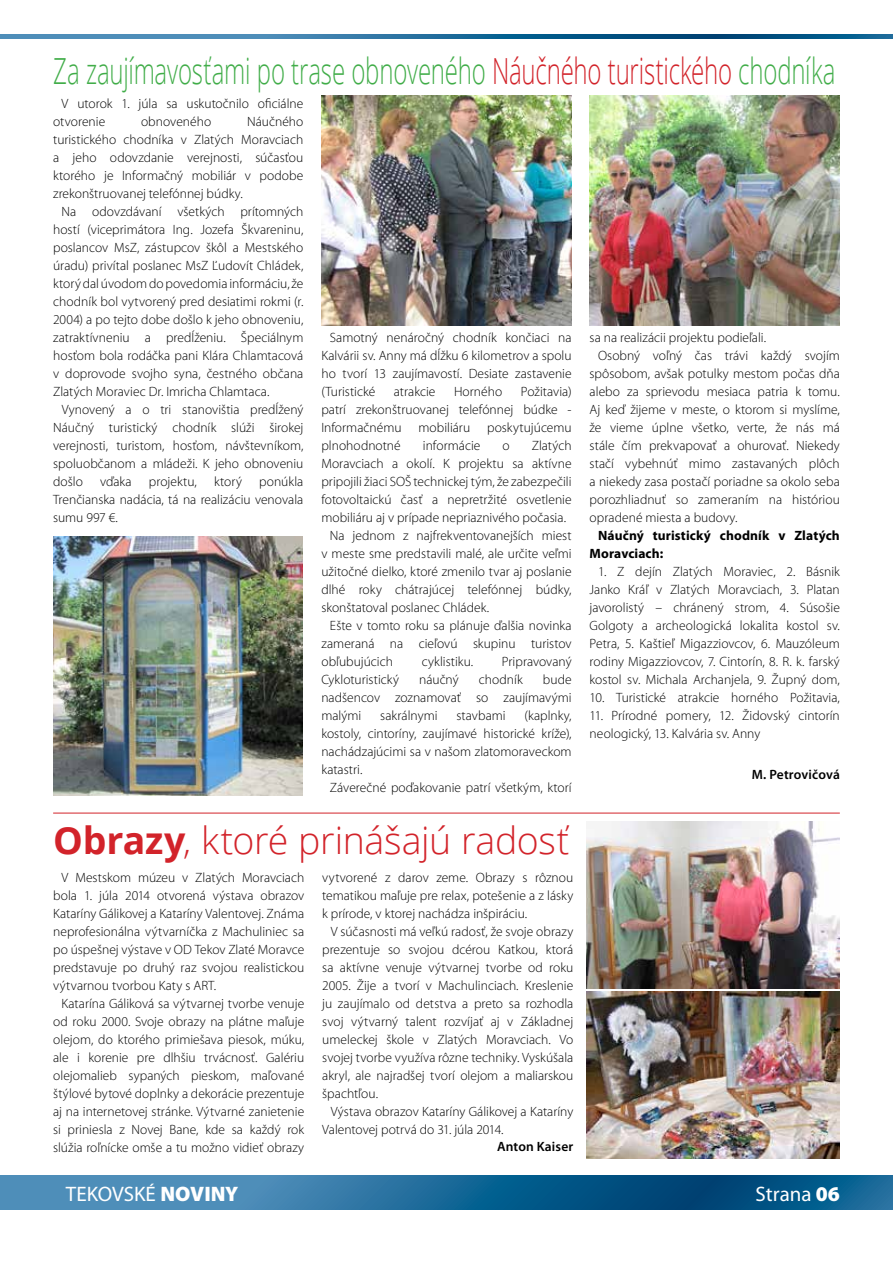
<style>
.page{position:relative;width:893px;height:1263px;background:#fff}
.page>*{position:absolute;margin:0;border:0;box-sizing:border-box;transform-origin:0 0}
.t1{font:300 37.5px "Open Sans";letter-spacing:-.01em;color:#d2232a}
.t2{font:300 36px "Open Sans";letter-spacing:-.01em;color:#41ad49;scale:.67 1}
.t3{font:21px "Mini Pro";color:#fff}
.t4{font:300 13.5px/18px "Mini Pro";color:#000;text-align:justify}
.t5{font:700 13.5px/18px "Mini Pro";letter-spacing:.01em;color:#000}
.t6{font:600 13.5px "Mini Pro";letter-spacing:.01em;color:#000}
.s1{color:#d2232a}
.s2{font-weight:700}
.s3{font-weight:900}
</style>
<div class="page">
<svg style="left:0;top:1176px;width:893px;height:34px;background:#236d9b"></svg>
<svg style="left:0;top:34px;width:893px;height:4px;background:#246d9c"></svg>
<img style="left:53px;top:537px;width:249px;height:258px">
<img style="left:586px;top:821px;width:254px;height:168px">
<img style="left:586px;top:992px;width:254px;height:167px">
<img style="left:321px;top:96px;width:251px;height:230px">
<img style="left:590px;top:96px;width:250px;height:230px">
<hr style="left:53px;top:813px;width:787px;height:1px;background:#d2232a">
<h2 class="t2" style="left:53px;top:47px;width:1169px">Za zaujímavosťami po trase obnoveného <span class="s1">Náučného turistického</span> chodníka</h2>
<p class="t4" style="left:53px;top:95px;width:252px;text-indent:9px">V utorok 1. júla sa uskutočnilo oficiálne otvorenie</p>
<p class="t4" style="left:53px;top:113px;width:252px;text-indent:194px">Náučného turistického chodníka v Zlatých Moravciach a jeho odovzdanie verejnosti, súčasťou ktorého je Informačný mobiliár v podobe zrekonštruovanej telefónnej búdky.</p>
<p class="t4" style="left:53px;top:203px;width:252px;text-indent:9px">Na odovzdávaní všetkých prítomných hostí (viceprimátora Ing. Jozefa Škvareninu, poslancov MsZ, zástupcov škôl a Mestského úradu) privítal poslanec MsZ Ľudovít Chládek, ktorý dal úvodom do povedomia informáciu, že chodník bol vytvorený pred desiatimi rokmi (r.<br>2004) a po tejto dobe došlo k jeho obnoveniu, zatraktívneniu a predĺženiu. Špeciálnym hosťom bola rodáčka pani Klára Chlamtacová v doprovode svojho syna, čestného občana Zlatých Moraviec Dr. Imricha Chlamtaca.</p>
<p class="t4" style="left:53px;top:401px;width:252px;text-indent:9px">Vynovený a o tri stanovištia predĺžený Náučný turistický chodník slúži širokej verejnosti, turistom, hosťom, návštevníkom, spoluobčanom a mládeži. K jeho obnoveniu došlo</p>
<p class="t4" style="left:141px;top:113px;width:72px">obnoveného</p>
<p class="t4" style="left:100px;top:473px;width:33px">vďaka</p>
<p class="t4" style="left:149px;top:473px;width:49px">projektu,</p>
<p class="t4" style="left:214px;top:473px;width:29px">ktorý</p>
<p class="t4" style="left:53px;top:473px;width:252px;text-indent:206px">ponúkla Trenčianska nadácia, tá na realizáciu venovala sumu 997 €.</p>
<p class="t4" style="left:321px;top:329px;width:252px;text-indent:9px">Samotný nenáročný chodník končiaci na Kalvárii sv. Anny má dĺžku 6 kilometrov a spolu ho tvorí 13 zaujímavostí. Desiate zastavenie (Turistické</p>
<p class="t4" style="left:394px;top:383px;width:43px">atrakcie</p>
<p class="t4" style="left:454px;top:383px;width:50px">Horného</p>
<p class="t4" style="left:321px;top:383px;width:252px;text-indent:199px">Požitavia) patrí zrekonštruovanej telefónnej búdke - Informačnému</p>
<p class="t4" style="left:418px;top:419px;width:53px">mobiliáru</p>
<p class="t4" style="left:487px;top:419px;width:86px">poskytujúcemu</p>
<p class="t4" style="left:321px;top:437px;width:81px">plnohodnotné</p>
<p class="t4" style="left:423px;top:437px;width:59px">informácie</p>
<p class="t4" style="left:502px;top:437px;width:9px">o</p>
<p class="t4" style="left:532px;top:437px;width:41px">Zlatých</p>
<p class="t4" style="left:321px;top:455px;width:252px">Moravciach a okolí. K projektu sa aktívne</p>
<p class="t4" style="left:321px;top:473px;width:252px">pripojili žiaci SOŠ technickej tým, že zabezpečili</p>
<p class="t4" style="left:321px;top:491px;width:252px">fotovoltaickú časť a nepretržité osvetlenie</p>
<p class="t4" style="left:321px;top:509px;width:246px">mobiliáru aj v prípade nepriaznivého počasia.</p>
<p class="t4" style="left:330px;top:527px;width:243px">Na jednom z najfrekventovanejších miest</p>
<p class="t4" style="left:321px;top:545px;width:252px">v meste sme predstavili malé, ale určite veľmi</p>
<p class="t4" style="left:321px;top:563px;width:252px">užitočné dielko, ktoré zmenilo tvar aj poslanie</p>
<p class="t4" style="left:321px;top:581px;width:252px">dlhé roky chátrajúcej telefónnej búdky,</p>
<p class="t4" style="left:321px;top:599px;width:169px">skonštatoval poslanec Chládek.</p>
<p class="t4" style="left:330px;top:617px;width:243px">Ešte v tomto roku sa plánuje ďalšia novinka</p>
<p class="t4" style="left:321px;top:635px;width:252px">zameraná na cieľovú skupinu turistov</p>
<p class="t4" style="left:321px;top:653px;width:73px">obľubujúcich</p>
<p class="t4" style="left:422px;top:653px;width:53px">cyklistiku.</p>
<p class="t4" style="left:502px;top:653px;width:71px">Pripravovaný</p>
<p class="t4" style="left:321px;top:671px;width:79px">Cykloturistický</p>
<p class="t4" style="left:419px;top:671px;width:41px">náučný</p>
<p class="t4" style="left:479px;top:671px;width:45px">chodník</p>
<p class="t4" style="left:321px;top:671px;width:252px;text-indent:221px">bude nadšencov zoznamovať so zaujímavými malými</p>
<p class="t4" style="left:321px;top:707px;width:252px;text-indent:203px">(kaplnky, kostoly, cintoríny, zaujímavé historické kríže), nachádzajúcimi sa v našom zlatomoraveckom katastri.</p>
<p class="t4" style="left:330px;top:779px;width:243px">Záverečné poďakovanie patrí všetkým, ktorí</p>
<p class="t4" style="left:380px;top:707px;width:59px">sakrálnymi</p>
<p class="t4" style="left:456px;top:707px;width:51px">stavbami</p>
<h1 class="t1" style="left:53px;top:815px;width:518px"><span class="s2">Obrazy</span>, ktoré prinášajú radosť</h1>
<p class="t4" style="left:53px;top:869px;width:253px;text-indent:9px">V Mestskom múzeu v Zlatých Moravciach bola 1. júla 2014 otvorená výstava obrazov Kataríny Gálikovej a Kataríny Valentovej. Známa neprofesionálna výtvarníčka z Machuliniec sa po úspešnej výstave v OD Tekov Zlaté Moravce predstavuje po druhý raz svojou realistickou výtvarnou tvorbou Katy s ART.</p>
<p class="t4" style="left:53px;top:995px;width:253px;text-indent:9px">Katarína Gáliková sa výtvarnej tvorbe venuje od roku 2000. Svoje obrazy na plátne maľuje olejom, do ktorého primiešava piesok, múku, ale i korenie pre dlhšiu trvácnosť. Galériu olejomalieb sypaných pieskom, maľované štýlové bytové doplnky a dekorácie prezentuje aj na internetovej stránke. Výtvarné zanietenie si priniesla z Novej Bane, kde sa každý rok slúžia roľnícke omše a tu možno vidieť obrazy</p>
<p class="t4" style="left:322px;top:869px;width:253px">vytvorené z darov zeme. Obrazy s rôznou tematikou maľuje pre relax, potešenie a z lásky k prírode, v ktorej nachádza inšpiráciu.</p>
<p class="t4" style="left:322px;top:923px;width:253px;text-indent:9px">V súčasnosti má veľkú radosť, že svoje obrazy prezentuje so svojou dcérou Katkou, ktorá sa aktívne venuje výtvarnej tvorbe od roku 2005. Žije a tvorí v Machulinciach. Kreslenie ju zaujímalo od detstva a preto sa rozhodla svoj výtvarný talent rozvíjať aj v Základnej umeleckej škole v Zlatých Moravciach. Vo svojej tvorbe využíva rôzne techniky. Vyskúšala akryl, ale najradšej tvorí olejom a maliarskou špachtľou.</p>
<p class="t4" style="left:322px;top:1103px;width:253px;text-indent:9px">Výstava obrazov Kataríny Gálikovej a Kataríny<br>Valentovej potrvá do 31. júla 2014.</p>
<p class="t6" style="left:497px;top:1138px;width:78px">Anton Kaiser</p>
<p class="t4" style="left:590px;top:329px;width:178px">sa na realizácii projektu podieľali.</p>
<p class="t4" style="left:598px;top:347px;width:243px">Osobný voľný čas trávi každý svojím</p>
<p class="t4" style="left:590px;top:365px;width:252px">spôsobom, avšak potulky mestom počas dňa</p>
<p class="t4" style="left:590px;top:383px;width:252px">alebo za sprievodu mesiaca patria k tomu.</p>
<p class="t4" style="left:590px;top:401px;width:252px">Aj keď žijeme v meste, o ktorom si myslíme,</p>
<p class="t4" style="left:590px;top:418px;width:252px">že vieme úplne všetko, verte, že nás má</p>
<p class="t4" style="left:590px;top:436px;width:252px">stále čím prekvapovať a ohurovať. Niekedy</p>
<p class="t4" style="left:590px;top:454px;width:252px">stačí vybehnúť mimo zastavaných plôch</p>
<p class="t4" style="left:590px;top:472px;width:252px">a niekedy zasa postačí poriadne sa okolo seba</p>
<p class="t4" style="left:590px;top:490px;width:252px">porozhliadnuť so zameraním na históriou</p>
<p class="t4" style="left:590px;top:508px;width:149px">opradené miesta a budovy.</p>
<p class="t5" style="left:590px;top:526px;width:252px;text-indent:9px">Náučný turistický chodník v Zlatých<br>Moravciach:</p>
<p class="t4" style="left:590px;top:562px;width:252px;text-indent:9px">1. Z dejín Zlatých Moraviec, 2. Básnik Janko Kráľ v Zlatých Moravciach, 3. Platan javorolistý – chránený strom, 4. Súsošie Golgoty a archeologická lokalita kostol sv.<br>Petra, 5. Kaštieľ Migazziovcov, 6. Mauzóleum rodiny Migazziovcov, 7. Cintorín, 8. R. k. farský kostol sv. Michala Archanjela, 9. Župný dom,</p>
<p class="t4" style="left:590px;top:688px;width:252px">10. Turistické atrakcie horného Požitavia,</p>
<p class="t4" style="left:590px;top:706px;width:252px">11. Prírodné pomery, 12. Židovský cintorín neologický, 13. Kalvária sv. Anny</p>
<p class="t6" style="left:752px;top:767px;width:90px">M. Petrovičová</p>
<h3 class="t3" style="left:66px;top:1182px;width:174px">TEKOVSKÉ <span class="s3">NOVINY</span></h3>
<h3 class="t3" style="left:756px;top:1182px;width:86px">Strana <span class="s3">06</span></h3>
</div>
